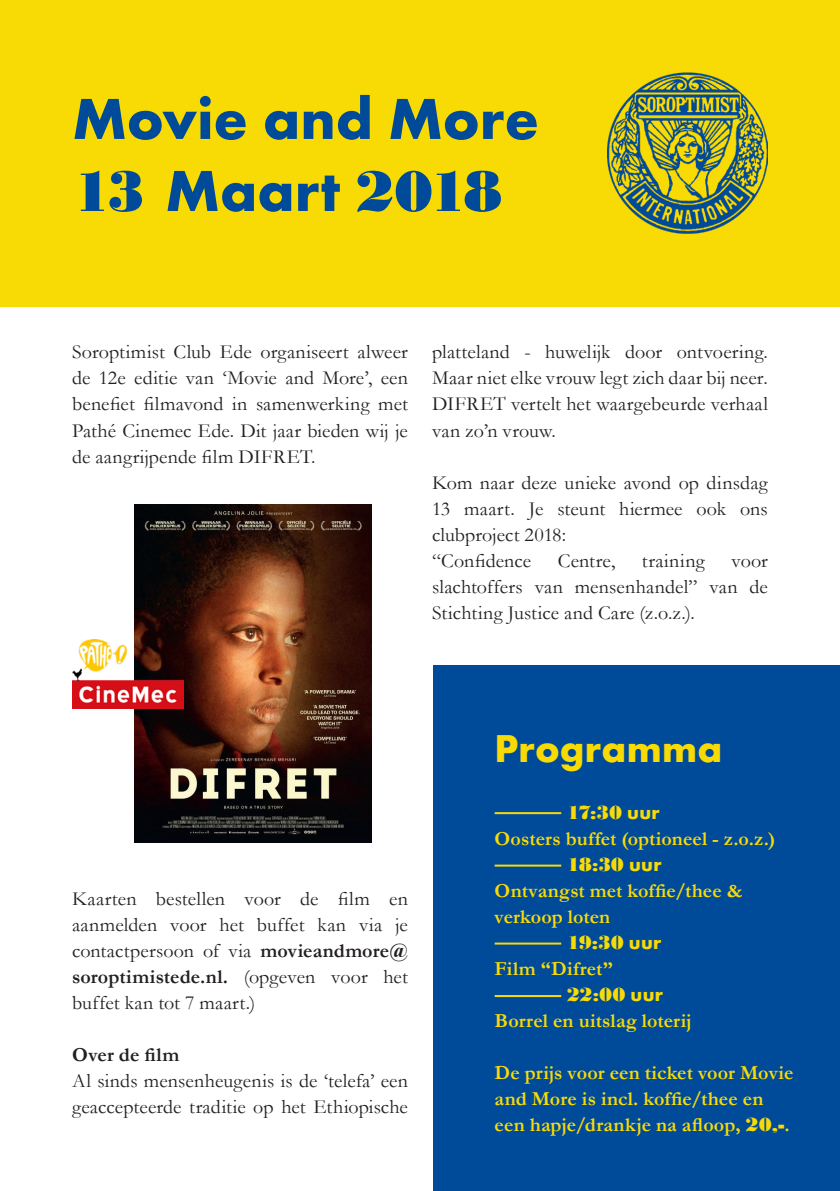
<style>
.page{position:relative;width:840px;height:1191px;background:#fff}
.page>*{position:absolute;margin:0;border:0;box-sizing:border-box;transform-origin:0 0}
.t1{font:700 60px "Futura T";color:#004a9a}
.t2{font:60px "Bodoni MT Black";letter-spacing:-.08em;color:#004a9a}
.t3{font:700 40px "Futura T";letter-spacing:.005em;color:#f8db05}
.t4{font:20px/26px "Garamond";letter-spacing:.01em;color:#231f20;text-align:justify}
.t5{font:700 20px/26px "Garamond";letter-spacing:.005em;color:#f8db05}
.t6{font:20px "Bodoni MT Black";letter-spacing:-.01em;color:#f8db05}
.t7{font:700 20px "Garamond";letter-spacing:.005em;color:#231f20}
.t8{font:20px "Garamond";letter-spacing:.03em;color:#231f20}
.s1{font-family:"Futura T";font-weight:700}
.s2{font-weight:700}
.s3{font-family:"Bodoni MT Black";font-weight:400}
</style>
<div class="page">
<div style="left:0;top:0;width:839px;height:306px;background:#f8db05"></div>
<img style="left:607px;top:72px;width:160px;height:161px">
<img style="left:134px;top:505px;width:237px;height:338px">
<div style="left:433px;top:666px;width:406px;height:525px;background:#004a9a"></div>
<hr style="left:494px;top:812px;width:67px;height:2px;background:#f8db05">
<hr style="left:494px;top:864px;width:67px;height:2px;background:#f8db05">
<hr style="left:494px;top:942px;width:67px;height:2px;background:#f8db05">
<hr style="left:494px;top:995px;width:67px;height:2px;background:#f8db05">
<img style="left:72px;top:639px;width:111px;height:69px">
<p class="t1" style="left:72px;top:83px;width:468px">Movie and More</p>
<p class="t2" style="left:72px;top:156px;width:431px">13 <span class="s1">Maart</span> 2018</p>
<p class="t4" style="left:72px;top:339px;width:337px">Soroptimist Club Ede organiseert alweer de 12e editie van ‘Movie and More’, een benefiet filmavond in samenwerking met Pathé Cinemec Ede. Dit jaar bieden wij je de aangrijpende film DIFRET.</p>
<p class="t4" style="left:432px;top:339px;width:337px">platteland - huwelijk door ontvoering.<br>Maar niet elke vrouw legt zich daar bij neer.</p>
<p class="t4" style="left:432px;top:391px;width:337px">DIFRET vertelt het waargebeurde verhaal van zo’n vrouw.</p>
<p class="t4" style="left:432px;top:469px;width:337px">Kom naar deze unieke avond op dinsdag 13 maart. Je steunt hiermee ook ons clubproject 2018:</p>
<p class="t4" style="left:432px;top:547px;width:101px">“Confidence</p>
<p class="t4" style="left:557px;top:547px;width:59px">Centre,</p>
<p class="t8" style="left:641px;top:547px;width:64px">training</p>
<p class="t4" style="left:432px;top:547px;width:337px;text-indent:299px">voor slachtoffers van mensenhandel” van de Stichting Justice and Care (z.o.z.).</p>
<p class="t4" style="left:72px;top:885px;width:337px">Kaarten bestellen voor de film en aanmelden voor het buffet kan via je contactpersoon of via <span class="s2">movieandmore@ soroptimistede.nl.</span> (opgeven voor het buffet kan tot 7 maart.)</p>
<p class="t7" style="left:72px;top:1040px;width:109px">Over de film</p>
<p class="t4" style="left:72px;top:1067px;width:337px">Al sinds mensenheugenis is de ‘telefa’ een geaccepteerde traditie op het Ethiopische</p>
<p class="t3" style="left:494px;top:725px;width:229px">Programma</p>
<p class="t6" style="left:566px;top:800px;width:94px">17:30 <span class="s1">uur</span></p>
<p class="t5" style="left:494px;top:826px;width:282px">Oosters buffet (optioneel - z.o.z.)</p>
<p class="t6" style="left:566px;top:852px;width:96px">18:30 <span class="s1">uur</span></p>
<p class="t5" style="left:494px;top:878px;width:249px">Ontvangst met koffie/thee &amp; verkoop loten</p>
<p class="t6" style="left:566px;top:930px;width:96px">19:30 <span class="s1">uur</span></p>
<p class="t5" style="left:494px;top:956px;width:120px">Film “Difret”</p>
<p class="t6" style="left:566px;top:982px;width:98px">22:00 <span class="s1">uur</span></p>
<p class="t5" style="left:494px;top:1008px;width:198px">Borrel en uitslag loterij</p>
<p class="t5" style="left:494px;top:1060px;width:300px">De prijs voor een ticket voor Movie and More is incl. koffie/thee en een hapje/drankje na afloop, <span class="s3">20,-</span>.</p>
</div>
